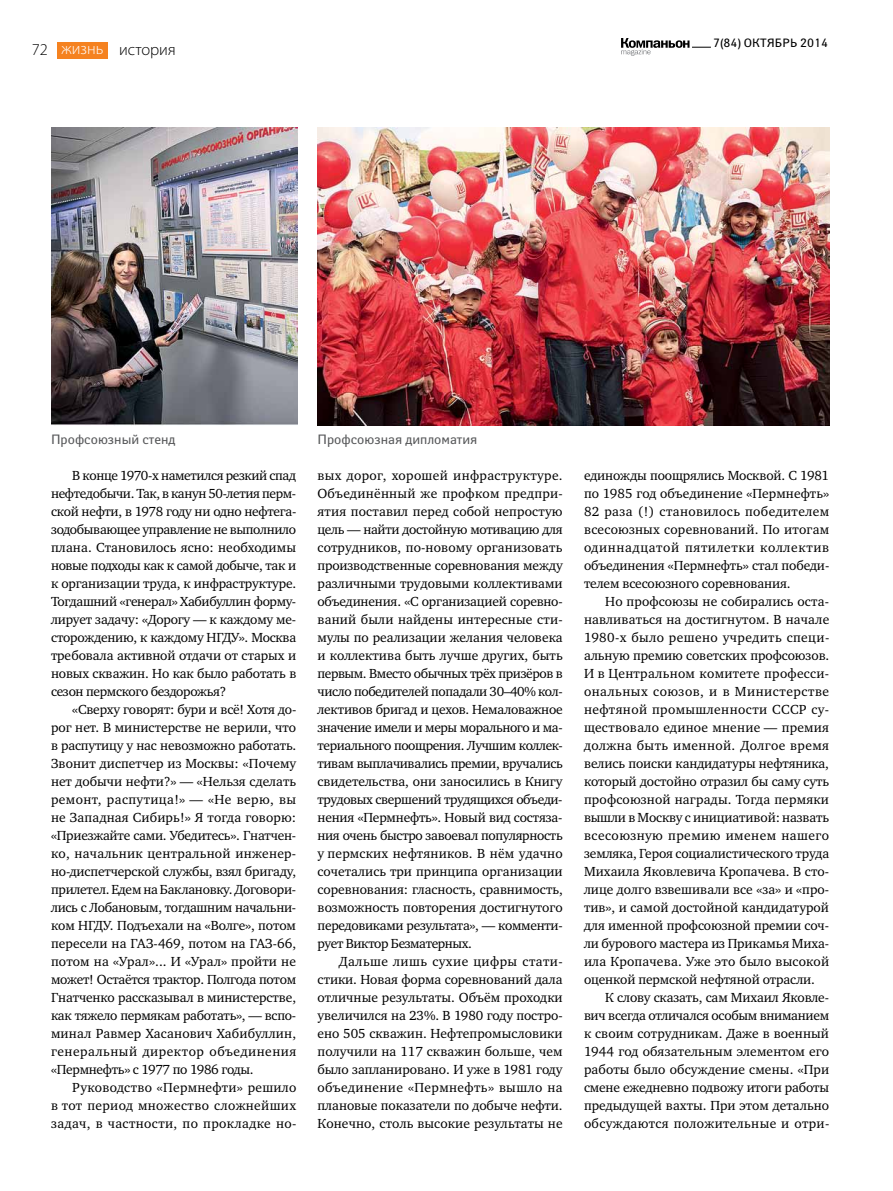
<style>
.page{position:relative;width:893px;height:1191px;background:#fff}
.page>*{position:absolute;margin:0;border:0;box-sizing:border-box;transform-origin:0 0}
.t1{font:300 16.5px "Myriad Pro";color:#000}
.t2{font:300 16.5px "Myriad Pro";color:#fff}
.t3{font:13.5px/18px "Charter ITC";letter-spacing:-.005em;color:#000;text-align:justify}
.t4{font:13.5px "Yanus";color:#58595b}
.t5{font:12px "Yanus";letter-spacing:.005em;color:#000}
</style>
<div class="page">
<svg style="left:621px;top:38px;width:90px;height:18px"></svg>
<div style="left:57px;top:42px;width:51px;height:17px;background:#f58220"></div>
<img style="left:318px;top:128px;width:511px;height:298px">
<img style="left:51px;top:128px;width:246px;height:298px">
<p class="t1" style="left:32px;top:40px;width:18px">72</p>
<p class="t2" style="left:62px;top:39px;width:43px">жизнь</p>
<p class="t1" style="left:119px;top:40px;width:58px">история</p>
<p class="t5" style="left:713px;top:36px;width:117px">7(84) ОКТЯБРЬ 2014</p>
<p class="t4" style="left:51px;top:431px;width:126px">Профсоюзный стенд</p>
<p class="t4" style="left:317px;top:431px;width:161px">Профсоюзная дипломатия</p>
<p class="t3" style="left:51px;top:466px;width:247px;text-indent:21px">В конце 1970-х наметился резкий спад нефтедобычи. Так, в канун 50-летия перм&shy;ской нефти, в 1978 году ни одно нефтега&shy;зодобывающее управление не выполнило плана. Становилось ясно: необходимы новые подходы как к самой добыче, так и к организации труда, к инфраструктуре.<br>Тогдашний «генерал» Хабибуллин форму&shy;лирует задачу: «Дорогу — к каждому ме&shy;сторождению, к каждому НГДУ». Москва требовала активной отдачи от старых и новых скважин. Но как было работать в сезон пермского бездорожья?</p>
<p class="t3" style="left:51px;top:700px;width:247px;text-indent:21px">«Сверху говорят: бури и всё! Хотя до&shy;рог нет. В министерстве не верили, что в распутицу у нас невозможно работать.<br>Звонит диспетчер из Москвы: «Почему нет добычи нефти?» — «Нельзя сделать ремонт, распутица!» — «Не верю, вы не Западная Сибирь!» Я тогда говорю: «Приезжайте сами. Убедитесь». Гнатчен&shy;ко, начальник центральной инженер&shy;но-диспетчерской службы, взял бригаду, прилетел. Едем на Баклановку. Договори&shy;лись с Лобановым, тогдашним начальни&shy;ком НГДУ. Подъехали на «Волге», потом пересели на ГАЗ-469, потом на ГАЗ-66, потом на «Урал»... И «Урал» пройти не может! Остаётся трактор. Полгода потом Гнатченко рассказывал в министерстве, как тяжело пермякам работать», — вспо&shy;минал Равмер Хасанович Хабибуллин, генеральный директор объединения «Пермнефть» с 1977 по 1986 годы.</p>
<p class="t3" style="left:51px;top:1078px;width:247px;text-indent:21px">Руководство «Пермнефти» решило в тот период множество сложнейших задач, в частности, по прокладке но-</p>
<p class="t3" style="left:317px;top:466px;width:247px">вых дорог, хорошей инфраструктуре.<br>Объединённый же профком предпри&shy;ятия поставил перед собой непростую цель — найти достойную мотивацию для сотрудников, по-новому организовать производственные соревнования между различными трудовыми коллективами объединения. «С организацией соревно&shy;ваний были найдены интересные сти&shy;мулы по реализации желания человека и коллектива быть лучше других, быть первым. Вместо обычных трёх призёров в число победителей попадали 30–40% кол&shy;лективов бригад и цехов. Немаловажное значение имели и меры морального и ма&shy;териального поощрения. Лучшим коллек&shy;тивам выплачивались премии, вручались свидетельства, они заносились в Книгу трудовых свершений трудящихся объеди&shy;нения «Пермнефть». Новый вид состяза&shy;ния очень быстро завоевал популярность у пермских нефтяников. В нём удачно сочетались три принципа организации соревнования: гласность, сравнимость, возможность повторения достигнутого передовиками результата», — комменти&shy;рует Виктор Безматерных.</p>
<p class="t3" style="left:317px;top:952px;width:247px;text-indent:21px">Дальше лишь сухие цифры стати&shy;стики. Новая форма соревнований дала отличные результаты. Объём проходки увеличился на 23%. В 1980 году постро&shy;ено 505 скважин. Нефтепромысловики получили на 117 скважин больше, чем было запланировано. И уже в 1981 году объединение «Пермнефть» вышло на плановые показатели по добыче нефти.<br>Конечно, столь высокие результаты не</p>
<p class="t3" style="left:584px;top:466px;width:247px">единожды поощрялись Москвой. С 1981 по 1985 год объединение «Пермнефть» 82 раза (!) становилось победителем всесоюзных соревнований. По итогам одиннадцатой пятилетки коллектив объединения «Пермнефть» стал победи&shy;телем всесоюзного соревнования.</p>
<p class="t3" style="left:584px;top:592px;width:247px;text-indent:21px">Но профсоюзы не собирались оста&shy;навливаться на достигнутом. В начале 1980-х было решено учредить специ&shy;альную премию советских профсоюзов.<br>И в Центральном комитете професси&shy;ональных союзов, и в Министерстве нефтяной промышленности СССР су&shy;ществовало единое мнение — премия должна быть именной. Долгое время велись поиски кандидатуры нефтяника, который достойно отразил бы саму суть профсоюзной награды. Тогда пермяки вышли в Москву с инициативой: назвать всесоюзную премию именем нашего земляка, Героя социалистического труда Михаила Яковлевича Кропачева. В сто&shy;лице долго взвешивали все «за» и «про&shy;тив», и самой достойной кандидатурой для именной профсоюзной премии соч&shy;ли бурового мастера из Прикамья Миха&shy;ила Кропачева. Уже это было высокой оценкой пермской нефтяной отрасли.</p>
<p class="t3" style="left:584px;top:988px;width:247px;text-indent:21px">К слову сказать, сам Михаил Яковле&shy;вич всегда отличался особым вниманием к своим сотрудникам. Даже в военный 1944 год обязательным элементом его работы было обсуждение смены. «При смене ежедневно подвожу итоги работы предыдущей вахты. При этом детально обсуждаются положительные и отри-</p>
</div>
